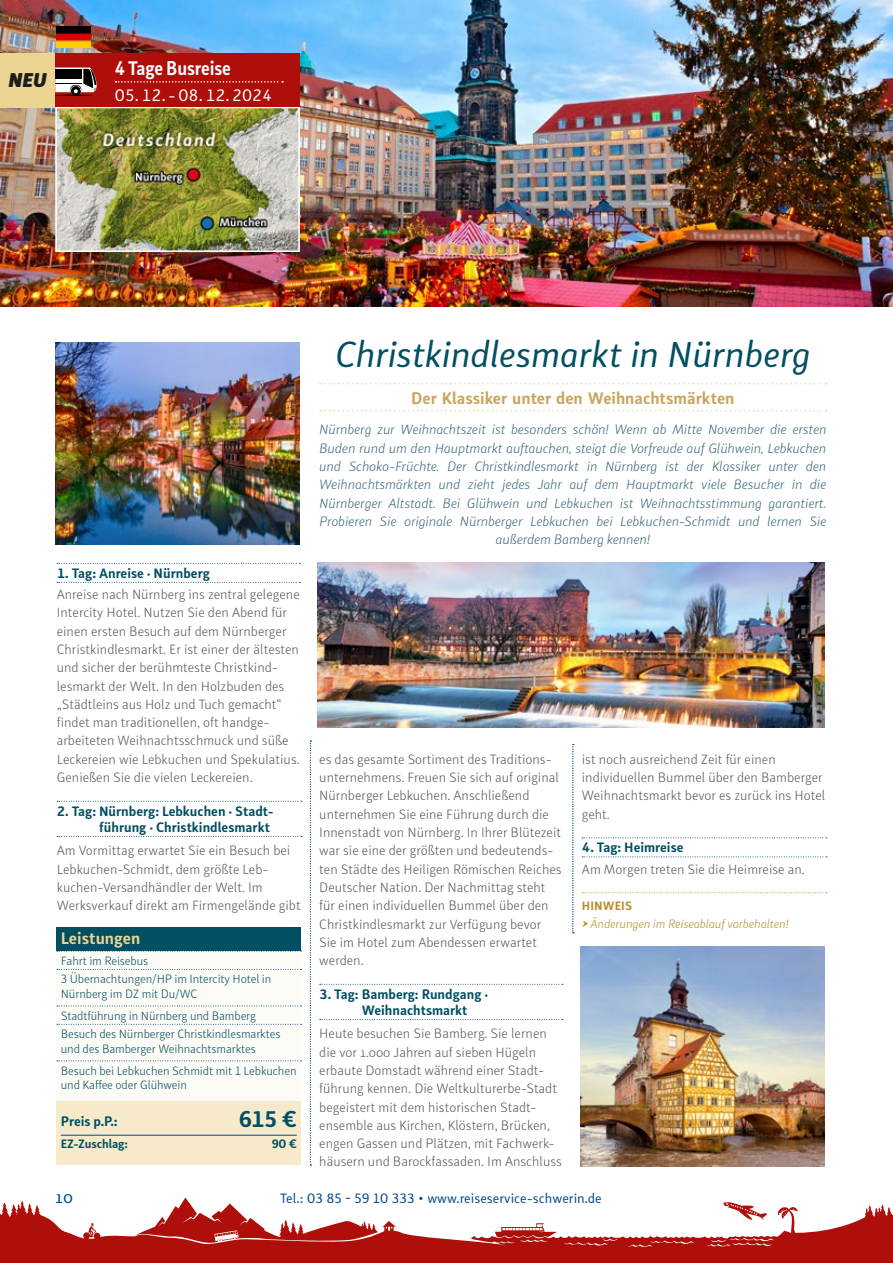
<style>
.page{position:relative;width:893px;height:1263px;background:#fff}
.page>*{position:absolute;margin:0;border:0;box-sizing:border-box;transform-origin:0 0}
.t1{font:italic 36px "Submariner R24";letter-spacing:-.01em;color:#004f62}
.t2{font:700 22.5px "Submariner R24";color:#004f62}
.t3{font:700 19.5px "Submariner R24";letter-spacing:-.01em;color:#fff;scale:.9 1}
.t4{font:italic 900 19.5px "Submariner R24";color:#1d1d1b}
.t5{font:18px "Submariner R24";color:#00498d}
.t6{font:700 16.5px "Submariner R24";letter-spacing:-.005em;color:#c9a55c}
.t7{font:16.5px "Submariner R24";color:#fff}
.t8{font:700 16.5px "Submariner R24";color:#ecd593}
.t9{font:300 13.5px/18.3px "Submariner R24";color:#575756}
.t10{font:italic 300 13.5px/18.3px "Submariner R24";letter-spacing:-.01em;color:#3a687a;text-align:center}
.t11{font:700 13.5px/16.2px "Submariner R24";color:#004f62;text-align:right}
.t12{font:13.5px "Submariner R24";color:#00498d}
.t13{font:300 12px/14.2px "Submariner R24";letter-spacing:-.01em;color:#004f62}
.t14{font:italic 300 12px "Submariner R24";letter-spacing:-.01em;color:#b88b27}
.t15{font:700 12px "Submariner R24";letter-spacing:-.01em;color:#004f62}
.t16{font:700 12px "Submariner R24";letter-spacing:.01em;color:#b88b27}
</style>
<div class="page">
<img style="left:0;top:0;width:893px;height:306px">
<img style="left:58px;top:110px;width:239px;height:139px">
<div style="left:55px;top:107px;width:245px;height:145px;border:2px solid #fff"></div>
<svg style="left:57px;top:563px;width:243px;height:1px"></svg>
<svg style="left:57px;top:582px;width:243px;height:1px"></svg>
<svg style="left:57px;top:801px;width:245px;height:1px"></svg>
<svg style="left:57px;top:836px;width:245px;height:1px"></svg>
<svg style="left:320px;top:984px;width:243px;height:1px"></svg>
<svg style="left:320px;top:1019px;width:243px;height:1px"></svg>
<svg style="left:582px;top:837px;width:245px;height:1px"></svg>
<svg style="left:582px;top:856px;width:245px;height:1px"></svg>
<svg style="left:582px;top:892px;width:245px;height:1px"></svg>
<svg style="left:310px;top:741px;width:1px;height:424px"></svg>
<svg style="left:572px;top:744px;width:2px;height:189px"></svg>
<div style="left:0;top:1189px;width:893px;height:74px;background:#ae0f0a"></div>
<div style="left:57px;top:928px;width:244px;height:23px;background:#004f62"></div>
<div style="left:57px;top:952px;width:244px;height:101px;background:#fdfbf5"></div>
<svg style="left:57px;top:951px;width:245px;height:1px"></svg>
<svg style="left:57px;top:969px;width:245px;height:1px"></svg>
<svg style="left:57px;top:1005px;width:245px;height:1px"></svg>
<div style="left:57px;top:1025px;width:244px;height:115px;background:#fdfbf5"></div>
<svg style="left:57px;top:1024px;width:245px;height:1px"></svg>
<svg style="left:57px;top:1060px;width:245px;height:1px"></svg>
<div style="left:57px;top:1102px;width:244px;height:48px;background:#f6eacb"></div>
<div style="left:57px;top:1130px;width:244px;height:35px;background:#f6eacb"></div>
<hr style="left:61px;top:1135px;width:236px;height:1px;background:#00498d">
<svg style="left:320px;top:383px;width:507px;height:1px"></svg>
<svg style="left:320px;top:410px;width:507px;height:1px"></svg>
<div style="left:0;top:53px;width:55px;height:54px;background:#ecd593"></div>
<div style="left:55px;top:53px;width:245px;height:54px;background:#ae0f0a"></div>
<svg style="left:116px;top:81px;width:167px;height:2px"></svg>
<svg style="left:55px;top:68px;width:42px;height:28px"></svg>
<img style="left:56px;top:26px;width:34px;height:22px">
<img style="left:55px;top:343px;width:245px;height:201px">
<img style="left:318px;top:562px;width:507px;height:165px">
<img style="left:580px;top:947px;width:245px;height:219px">
<svg style="left:0;top:1189px;width:893px;height:58px;fill:#fff"></svg>
<h3 class="t4" style="left:9px;top:67px;width:40px">NEU</h3>
<h3 class="t3" style="left:115px;top:55px;width:131px">4 Tage Busreise</h3>
<p class="t7" style="left:115px;top:84px;width:159px">05. 12. - 08. 12. 2024</p>
<p class="t11" style="left:57px;top:565px;width:155px">1. Tag: Anreise · Nürnberg</p>
<p class="t9" style="left:57px;top:585px;width:244px">Anreise nach Nürnberg ins zentral gelegene Intercity Hotel. Nutzen Sie den Abend für einen ersten Besuch auf dem Nürnberger Christkindlesmarkt. Er ist einer der ältesten und sicher der berühmteste Christkind&shy;lesmarkt der Welt. In den Holzbuden des „Städtleins aus Holz und Tuch gemacht“ findet man traditionellen, oft handge&shy;arbeiteten Weihnachtsschmuck und süße Leckereien wie Lebkuchen und Spekulatius.<br>Genießen Sie die vielen Leckereien.</p>
<p class="t11" style="left:57px;top:803px;width:218px">2. Tag: Nürnberg: Lebkuchen · Stadt&shy;führung · Christkindlesmarkt</p>
<p class="t9" style="left:57px;top:841px;width:245px">Am Vormittag erwartet Sie ein Besuch bei Lebkuchen-Schmidt, dem größte Leb&shy;kuchen-Versandhändler der Welt. Im Werksverkauf direkt am Firmengelände gibt</p>
<p class="t8" style="left:61px;top:927px;width:81px">Leistungen</p>
<p class="t13" style="left:61px;top:951px;width:212px;line-height:18.3px">Fahrt im Reisebus<br>3 Übernachtungen/HP im Intercity Hotel in</p>
<p class="t13" style="left:61px;top:982px;width:197px;line-height:22.4px">Nürnberg im DZ mit Du/WC<br>Stadtführung in Nürnberg und Bamberg</p>
<p class="t13" style="left:61px;top:1026px;width:221px">Besuch des Nürnberger Christkindlesmarktes und des Bamberger Weihnachtsmarktes</p>
<p class="t13" style="left:61px;top:1063px;width:237px">Besuch bei Lebkuchen Schmidt mit 1 Lebkuchen und Kaffee oder Glühwein</p>
<p class="t11" style="left:61px;top:1112px;width:58px">Preis p.P.:</p>
<h2 class="t2" style="left:239px;top:1104px;width:60px">615 €</h2>
<p class="t15" style="left:61px;top:1136px;width:69px">EZ-Zuschlag:</p>
<p class="t15" style="left:272px;top:1136px;width:27px">90 €</p>
<h1 class="t1" style="left:335px;top:331px;width:477px">Christkindlesmarkt in Nürnberg</h1>
<p class="t6" style="left:411px;top:387px;width:325px">Der Klassiker unter den Weihnachtsmärkten</p>
<p class="t10" style="left:319px;top:420px;width:509px">Nürnberg zur Weihnachtszeit ist besonders schön! Wenn ab Mitte November die ersten Buden rund um den Hauptmarkt auftauchen, steigt die Vorfreude auf Glühwein, Lebkuchen und Schoko-Früchte. Der Christkindlesmarkt in Nürnberg ist der Klassiker unter den Weihnachtsmärkten und zieht jedes Jahr auf dem Hauptmarkt viele Besucher in die Nürnberger Altstadt. Bei Glühwein und Lebkuchen ist Weihnachtsstimmung garantiert.<br>Probieren Sie originale Nürnberger Lebkuchen bei Lebkuchen-Schmidt und lernen Sie außerdem Bamberg kennen!</p>
<p class="t9" style="left:319px;top:749px;width:244px">es das gesamte Sortiment des Traditions&shy;unternehmens. Freuen Sie sich auf original Nürnberger Lebkuchen. Anschließend unternehmen Sie eine Führung durch die Innenstadt von Nürnberg. In Ihrer Blütezeit war sie eine der größten und bedeutends&shy;ten Städte des Heiligen Römischen Reiches Deutscher Nation. Der Nachmittag steht für einen individuellen Bummel über den Christkindlesmarkt zur Verfügung bevor Sie im Hotel zum Abendessen erwartet werden.</p>
<p class="t11" style="left:362px;top:986px;width:128px;text-align:left;text-indent:-43px">3. Tag: Bamberg: Rundgang ·<br>Weihnachtsmarkt</p>
<p class="t9" style="left:319px;top:1024px;width:244px">Heute besuchen Sie Bamberg. Sie lernen die vor 1.000 Jahren auf sieben Hügeln erbaute Domstadt während einer Stadt&shy;führung kennen. Die Weltkulturerbe-Stadt begeistert mit dem historischen Stadt&shy;ensemble aus Kirchen, Klöstern, Brücken, engen Gassen und Plätzen, mit Fachwerk&shy;häusern und Barockfassaden. Im Anschluss</p>
<p class="t9" style="left:582px;top:749px;width:245px">ist noch ausreichend Zeit für einen individuellen Bummel über den Bamberger<br>Weihnachtsmarkt bevor es zurück ins Hotel geht.</p>
<p class="t11" style="left:582px;top:839px;width:103px">4. Tag: Heimreise</p>
<p class="t9" style="left:582px;top:859px;width:224px">Am Morgen treten Sie die Heimreise an.</p>
<p class="t16" style="left:582px;top:898px;width:52px">HINWEIS</p>
<p class="t14" style="left:582px;top:916px;width:208px">➤Änderungen im Reiseablauf vorbehalten!</p>
<h3 class="t5" style="left:55px;top:1185px;width:19px">10</h3>
<p class="t12" style="left:280px;top:1189px;width:323px">Tel.: 03 85 - 59 10 333 • www.reiseservice-schwerin.de</p>
</div>
